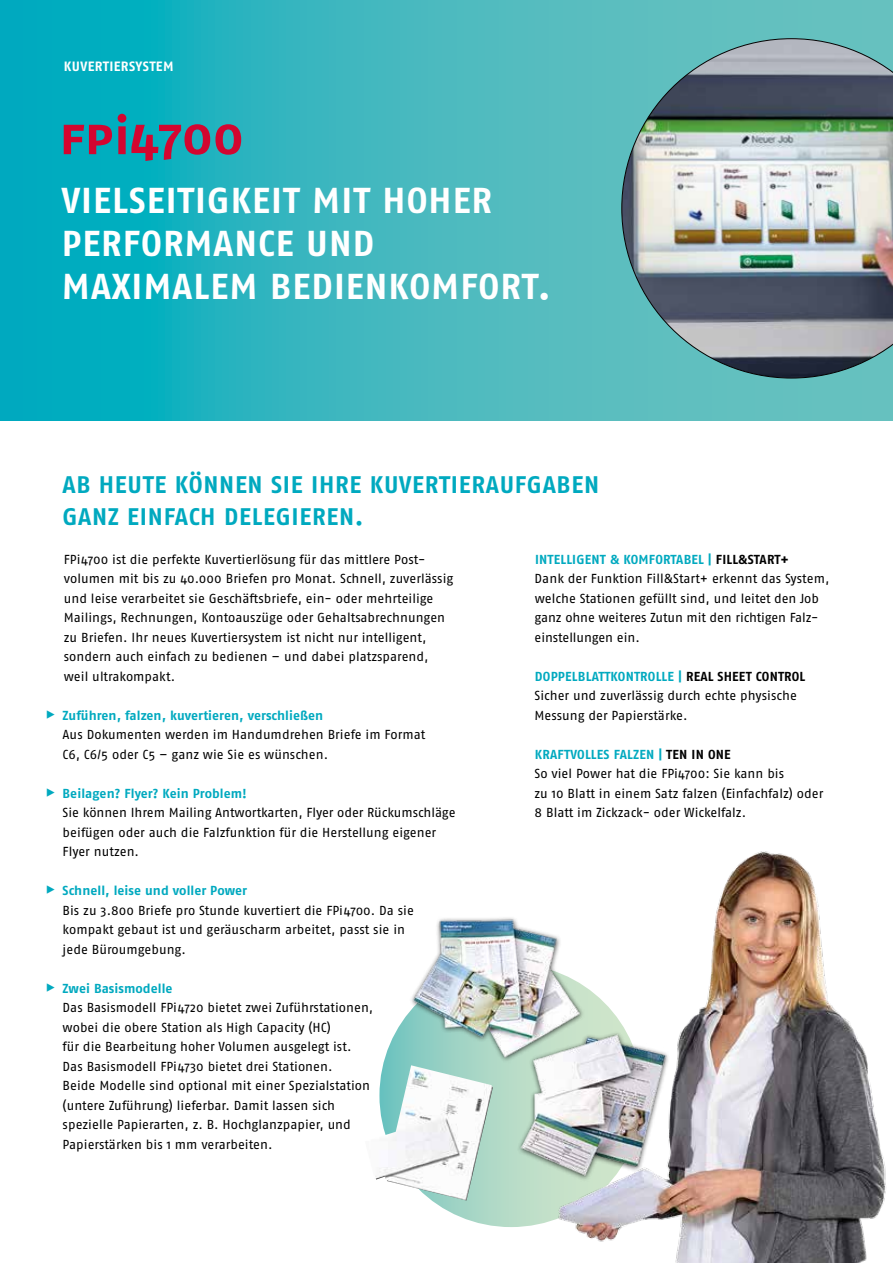
<style>
.page{position:relative;width:893px;height:1263px;background:#fff}
.page>*{position:absolute;margin:0;border:0;box-sizing:border-box;transform-origin:0 0}
.t1{font:700 52.5px "Fago OT";color:#d30630}
.t2{font:700 36px/43.2px "Fago OT";letter-spacing:.03em;color:#fff}
.t3{font:700 24px/31.5px "Fago OT";letter-spacing:.03em;color:#00a9bf}
.t4{font:700 15px "Fago OT";color:#00a9bf}
.t5{font:700 13.5px "Fago OT";letter-spacing:.03em;color:#fff}
.t6{font:13.05px/19.5px "Fago OT";color:#000}
.t7{font:700 13.05px "Fago OT";letter-spacing:.005em;color:#00a9bf}
.s1{font-weight:700;color:#00a9bf}
.s2{font-weight:700}
</style>
<div class="page">
<svg style="left:0;top:0;width:893px;height:421px;background:#33b5be"></svg>
<svg style="left:379px;top:964px;width:264px;height:263px;background:#add8c6"></svg>
<img style="left:375px;top:1065px;width:118px;height:135px">
<img style="left:511px;top:1063px;width:43px;height:120px">
<div style="left:409px;top:916px;width:177px;height:147px;background:#000;opacity:.75"></div>
<img style="left:406px;top:916px;width:148px;height:143px">
<img style="left:554px;top:851px;width:332px;height:412px">
<img style="left:622px;top:39px;width:271px;height:339px">
<p class="t5" style="left:64px;top:58px;width:111px">KUVERTIERSYSTEM</p>
<h1 class="t1" style="left:59px;top:104px;width:186px">FPi4700</h1>
<h2 class="t2" style="left:62px;top:178px;width:490px">VIELSEITIGKEIT MIT HOHER<br>PERFORMANCE UND<br>MAXIMALEM BEDIENKOMFORT.</h2>
<h3 class="t3" style="left:62px;top:469px;width:538px">AB HEUTE KÖNNEN SIE IHRE KUVERTIERAUFGABEN<br>GANZ EINFACH DELEGIEREN.</h3>
<p class="t6" style="left:64px;top:549px;width:391px">FPi4700 ist die perfekte Kuvertierlösung für das mittlere Post&shy;volumen mit bis zu 40.000 Briefen pro Monat. Schnell, zuverlässig und leise verarbeitet sie Geschäftsbriefe, ein- oder mehrteilige Mailings, Rechnungen, Kontoauszüge oder Gehaltsabrechnungen zu Briefen. Ihr neues Kuvertiersystem ist nicht nur intelligent, sondern auch einfach zu bedienen – und dabei platzsparend, weil ultrakompakt.</p>
<p class="t6" style="left:535px;top:549px;width:296px"><span class="s1">INTELLIGENT &amp; KOMFORTABEL |</span> <span class="s2">FILL&amp;START+<br></span>Dank der Funktion Fill&amp;Start+ erkennt das System, welche Stationen gefüllt sind, und leitet den Job ganz ohne weiteres Zutun mit den richtigen Falz&shy;einstellungen ein.</p>
<p class="t6" style="left:534px;top:666px;width:272px"><span class="s1">DOPPELBLATTKONTROLLE |</span> <span class="s2">REAL SHEET CONTROL<br></span>Sicher und zuverlässig durch echte physische<br>Messung der Papierstärke.</p>
<p class="t6" style="left:534px;top:744px;width:291px"><span class="s1">KRAFTVOLLES FALZEN |</span> <span class="s2">TEN IN ONE<br></span>So viel Power hat die FPi4700: Sie kann bis<br>zu 10 Blatt in einem Satz falzen (Einfachfalz) oder 8 Blatt im Zickzack- oder Wickelfalz.</p>
<p class="t7" style="left:63px;top:707px;width:262px">Zuführen, falzen, kuvertieren, verschließen</p>
<p class="t6" style="left:63px;top:725px;width:364px">Aus Dokumenten werden im Handumdrehen Briefe im Format<br>C6, C6/5 oder C5 – ganz wie Sie es wünschen.</p>
<p class="t7" style="left:63px;top:785px;width:186px">Beilagen? Flyer? Kein Problem!</p>
<p class="t6" style="left:63px;top:803px;width:394px">Sie können Ihrem Mailing Antwortkarten, Flyer oder Rückumschläge beifügen oder auch die Falzfunktion für die Herstellung eigener<br>Flyer nutzen.</p>
<p class="t7" style="left:63px;top:883px;width:186px">Schnell, leise und voller Power</p>
<p class="t6" style="left:63px;top:900px;width:353px">Bis zu 3.800 Briefe pro Stunde kuvertiert die FPi4700. Da sie kompakt gebaut ist und geräuscharm arbeitet, passt sie in jede Büroumgebung.</p>
<p class="t7" style="left:63px;top:980px;width:111px">Zwei Basismodelle</p>
<p class="t6" style="left:63px;top:998px;width:312px">Das Basismodell FPi4720 bietet zwei Zuführstationen, wobei die obere Station als High Capacity (HC)<br>für die Bearbeitung hoher Volumen ausgelegt ist.<br>Das Basismodell FPi4730 bietet drei Stationen.<br>Beide Modelle sind optional mit einer Spezialstation (untere Zuführung) lieferbar. Damit lassen sich spezielle Papierarten, z. B. Hochglanzpapier, und Papierstärken bis 1 mm verarbeiten.</p>
<p class="t4" style="left:46px;top:705px;width:11px">▶</p>
<p class="t4" style="left:46px;top:783px;width:11px">▶</p>
<p class="t4" style="left:46px;top:881px;width:11px">▶</p>
<p class="t4" style="left:46px;top:978px;width:11px">▶</p>
</div>
